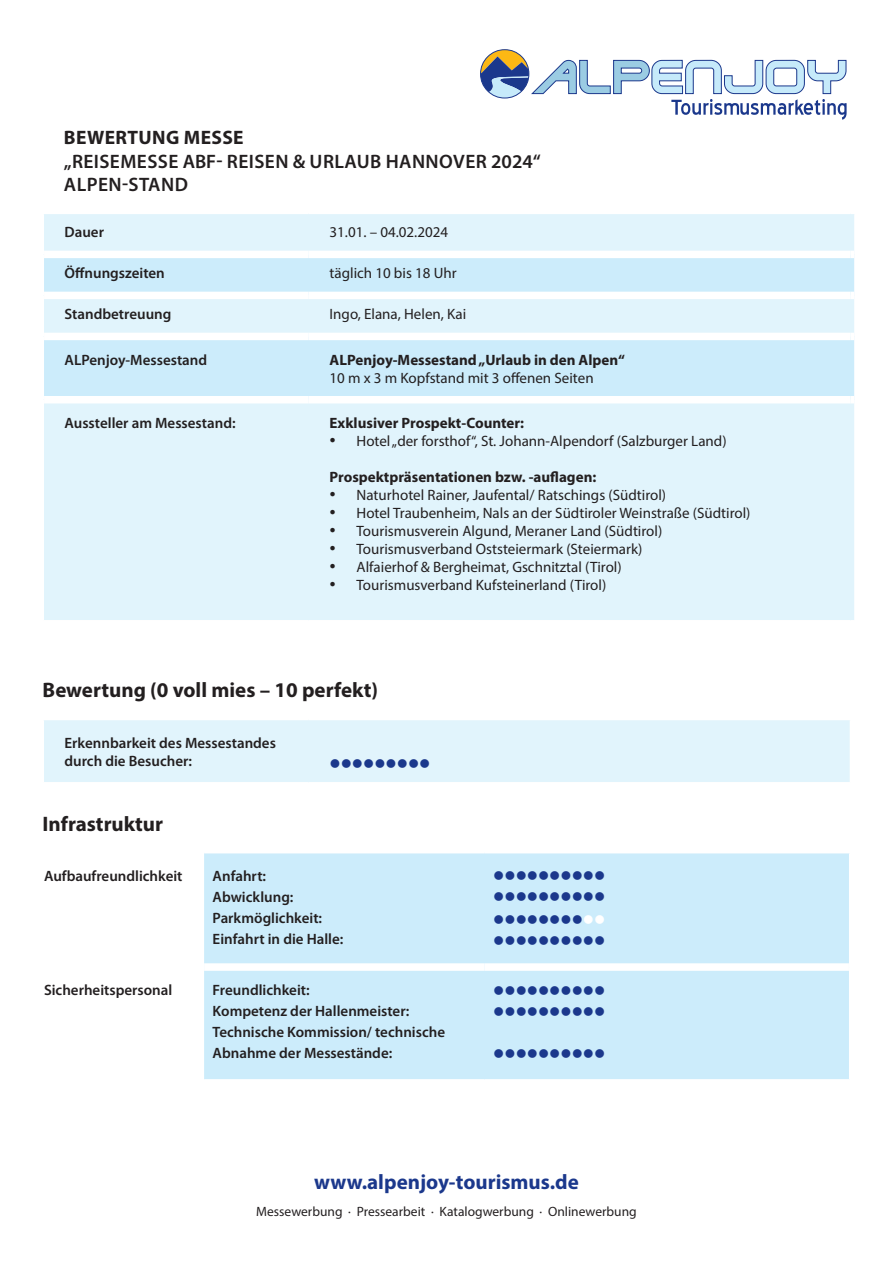
<style>
.page{position:relative;width:893px;height:1263px;background:#fff}
.page>*{position:absolute;margin:0;border:0;box-sizing:border-box;transform-origin:0 0}
.t1{font:700 21px "Myriad Pro";color:#231f20}
.t2{font:700 21px "Myriad Pro";color:#1b388c}
.t3{font:600 19.5px/23.4px "Myriad Pro";letter-spacing:.02em;color:#231f20}
.t4{font:700 19.5px "Myriad Pro";letter-spacing:.02em;color:#231f20}
.t5{font:15px "Myriad Pro";color:#231f20}
.t6{font:600 15px/21px "Myriad Pro";color:#231f20}
.t7{font:700 15px "Myriad Pro";color:#231f20}
.t8{font:15px "Wingdings";color:#1b388c}
.t9{font:13.5px "Myriad Pro";color:#231f20}
.s1{font-family:"Times New Roman";font-size:18px}
.s2{color:#fff}
</style>
<div class="page">
<svg style="left:480px;top:49px;width:367px;height:71px"></svg>
<div style="left:44px;top:214px;width:810px;height:406px;background:#e1f4fc"></div>
<svg style="left:44px;top:258px;width:810px;height:138px;background:#d2eefb"></svg>
<div style="left:44px;top:251px;width:264px;height:7px;background:#fff"></div>
<div style="left:308px;top:251px;width:542px;height:7px;background:#fff"></div>
<svg style="left:850px;top:251px;width:4px;height:7px"></svg>
<div style="left:44px;top:292px;width:264px;height:7px;background:#fff"></div>
<div style="left:308px;top:292px;width:542px;height:7px;background:#fff"></div>
<svg style="left:850px;top:292px;width:4px;height:7px"></svg>
<div style="left:44px;top:333px;width:264px;height:7px;background:#fff"></div>
<div style="left:308px;top:333px;width:542px;height:7px;background:#fff"></div>
<svg style="left:850px;top:333px;width:4px;height:7px"></svg>
<div style="left:44px;top:396px;width:264px;height:7px;background:#fff"></div>
<div style="left:308px;top:396px;width:542px;height:7px;background:#fff"></div>
<svg style="left:850px;top:396px;width:4px;height:7px"></svg>
<div style="left:44px;top:720px;width:806px;height:62px;background:#e1f4fc"></div>
<div style="left:204px;top:853px;width:645px;height:226px;background:#ccecfb"></div>
<div style="left:204px;top:963px;width:281px;height:8px;background:#fff"></div>
<div style="left:485px;top:963px;width:364px;height:8px;background:#fff"></div>
<h2 class="t4" style="left:64px;top:125px;width:181px">BEWERTUNG MESSE</h2>
<h2 class="t3" style="left:64px;top:149px;width:479px">„REISEMESSE ABF- REISEN &amp; URLAUB HANNOVER 2024“<br>ALPEN-STAND</h2>
<p class="t6" style="left:65px;top:221px;width:41px">Dauer</p>
<p class="t5" style="left:330px;top:223px;width:120px">31.01. – 04.02.2024</p>
<p class="t6" style="left:65px;top:262px;width:102px">Öffnungszeiten</p>
<p class="t5" style="left:330px;top:264px;width:129px">täglich 10 bis 18 Uhr</p>
<p class="t6" style="left:65px;top:303px;width:108px">Standbetreuung</p>
<p class="t5" style="left:330px;top:305px;width:138px">Ingo, Elana, Helen, Kai</p>
<p class="t6" style="left:65px;top:349px;width:144px">ALPenjoy-Messestand</p>
<p class="t7" style="left:330px;top:350px;width:297px">ALPenjoy-Messestand „Urlaub in den Alpen“</p>
<p class="t5" style="left:330px;top:368px;width:266px">10 m x 3 m Kopfstand mit 3 offenen Seiten</p>
<p class="t6" style="left:65px;top:412px;width:173px">Aussteller am Messestand:</p>
<p class="t7" style="left:330px;top:413px;width:196px">Exklusiver Prospekt-Counter:</p>
<p class="t5" style="left:330px;top:432px;width:399px"><span class="s1">•</span> Hotel „der forsthof“, St. Johann-Alpendorf (Salzburger Land)</p>
<p class="t7" style="left:330px;top:467px;width:268px">Prospektpräsentationen bzw. -auflagen:</p>
<p class="t5" style="left:330px;top:486px;width:338px"><span class="s1">•</span> Naturhotel Rainer, Jaufental/ Ratschings (Südtirol)</p>
<p class="t5" style="left:330px;top:504px;width:422px"><span class="s1">•</span> Hotel Traubenheim, Nals an der Südtiroler Weinstraße (Südtirol)</p>
<p class="t5" style="left:330px;top:522px;width:334px"><span class="s1">•</span> Tourismusverein Algund, Meraner Land (Südtirol)</p>
<p class="t5" style="left:330px;top:540px;width:314px"><span class="s1">•</span> Tourismusverband Oststeiermark (Steiermark)</p>
<p class="t5" style="left:330px;top:558px;width:294px"><span class="s1">•</span> Alfaierhof &amp; Bergheimat, Gschnitztal (Tirol)</p>
<p class="t5" style="left:330px;top:576px;width:278px"><span class="s1">•</span> Tourismusverband Kufsteinerland (Tirol)</p>
<h1 class="t1" style="left:43px;top:677px;width:337px">Bewertung (0 voll mies – 10 perfekt)</h1>
<p class="t6" style="left:65px;top:733px;width:213px;line-height:18px">Erkennbarkeit des Messestandes durch die Besucher:</p>
<p class="t8" style="left:330px;top:755px;width:102px">●●●●●●●●●</p>
<h1 class="t1" style="left:43px;top:810px;width:122px">Infrastruktur</h1>
<p class="t6" style="left:44px;top:865px;width:140px">Aufbaufreundlichkeit</p>
<p class="t6" style="left:213px;top:865px;width:132px">Anfahrt:<br>Abwicklung:<br>Parkmöglichkeit:<br>Einfahrt in die Halle:</p>
<p class="t8" style="left:493px;top:868px;width:114px">●●●●●●●●●●</p>
<p class="t8" style="left:493px;top:889px;width:114px">●●●●●●●●●●</p>
<p class="t8" style="left:493px;top:911px;width:114px">●●●●●●●●<span class="s2">●●</span></p>
<p class="t8" style="left:493px;top:932px;width:114px">●●●●●●●●●●</p>
<p class="t6" style="left:44px;top:979px;width:130px">Sicherheitspersonal</p>
<p class="t6" style="left:213px;top:979px;width:234px">Freundlichkeit:<br>Kompetenz der Hallenmeister:<br>Technische Kommission/ technische<br>Abnahme der Messestände:</p>
<p class="t8" style="left:493px;top:982px;width:114px">●●●●●●●●●●</p>
<p class="t8" style="left:493px;top:1003px;width:114px">●●●●●●●●●●</p>
<p class="t8" style="left:493px;top:1045px;width:114px">●●●●●●●●●●</p>
<h1 class="t2" style="left:314px;top:1169px;width:266px">www.alpenjoy-tourismus.de</h1>
<p class="t9" style="left:256px;top:1203px;width:382px">Messewerbung · Pressearbeit · Katalogwerbung · Onlinewerbung</p>
</div>
